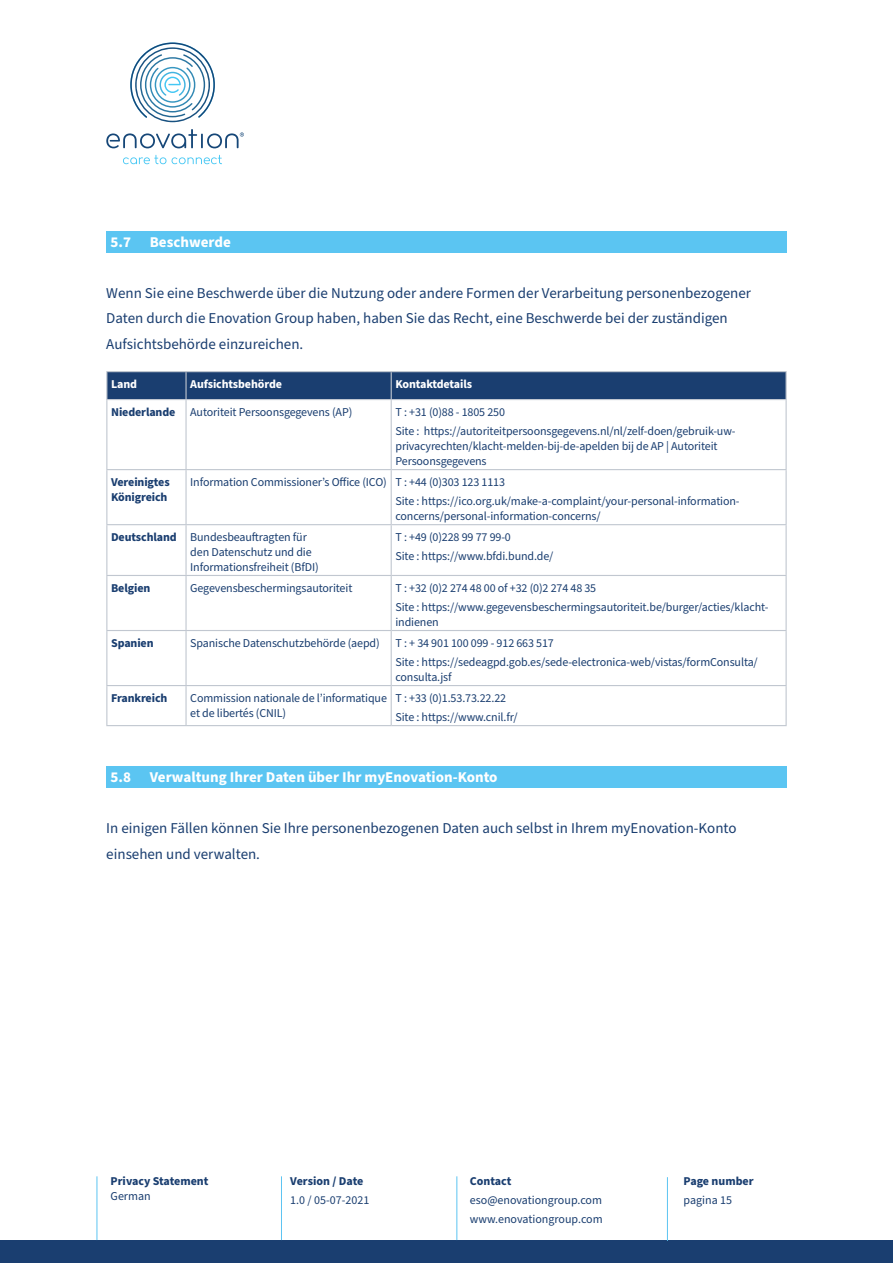
<style>
.page{position:relative;width:893px;height:1263px;background:#fff}
.page>*{position:absolute;margin:0;border:0;box-sizing:border-box;transform-origin:0 0}
.t1{font:15px/25.5px "Source Sans Pro";color:#1a3e70}
.t2{font:700 15px "Source Sans Pro";color:#fff}
.t3{font:12px/19.2px "Source Sans Pro";letter-spacing:-.01em;color:#1a3e70}
.t4{font:700 12px/15px "Source Sans Pro";letter-spacing:-.01em;color:#1a3e70}
.t5{font:700 12px "Source Sans Pro";letter-spacing:-.01em;color:#fff}
.s1{font-weight:700}
</style>
<div class="page">
<div style="left:0;top:1240px;width:893px;height:23px;background:#1a3e70"></div>
<div style="left:106px;top:231px;width:681px;height:22px;background:#5bc5f2"></div>
<div style="left:106px;top:767px;width:681px;height:21px;background:#5bc5f2"></div>
<svg style="left:107px;top:400px;width:678px;height:325px"></svg>
<hr style="left:106px;top:371px;width:80px;height:1px;background:#c1c7d0">
<hr style="left:186px;top:371px;width:205px;height:1px;background:#c1c7d0">
<hr style="left:391px;top:371px;width:396px;height:1px;background:#c1c7d0">
<hr style="left:391px;top:399px;width:396px;height:1px;background:#c1c7d0">
<hr style="left:106px;top:469px;width:80px;height:1px;background:#c1c7d0">
<hr style="left:186px;top:469px;width:205px;height:1px;background:#c1c7d0">
<hr style="left:391px;top:469px;width:396px;height:1px;background:#c1c7d0">
<hr style="left:106px;top:524px;width:80px;height:1px;background:#c1c7d0">
<hr style="left:186px;top:524px;width:205px;height:1px;background:#c1c7d0">
<hr style="left:391px;top:524px;width:396px;height:1px;background:#c1c7d0">
<hr style="left:106px;top:575px;width:80px;height:1px;background:#c1c7d0">
<hr style="left:186px;top:575px;width:205px;height:1px;background:#c1c7d0">
<hr style="left:391px;top:575px;width:396px;height:1px;background:#c1c7d0">
<hr style="left:106px;top:630px;width:80px;height:1px;background:#c1c7d0">
<hr style="left:186px;top:630px;width:205px;height:1px;background:#c1c7d0">
<hr style="left:391px;top:630px;width:396px;height:1px;background:#c1c7d0">
<hr style="left:106px;top:685px;width:80px;height:1px;background:#c1c7d0">
<hr style="left:186px;top:685px;width:205px;height:1px;background:#c1c7d0">
<hr style="left:391px;top:685px;width:396px;height:1px;background:#c1c7d0">
<hr style="left:106px;top:725px;width:80px;height:1px;background:#c1c7d0">
<hr style="left:186px;top:725px;width:205px;height:1px;background:#c1c7d0">
<hr style="left:391px;top:725px;width:396px;height:1px;background:#c1c7d0">
<hr style="left:106px;top:400px;width:1px;height:69px;background:#c1c7d0">
<hr style="left:106px;top:470px;width:1px;height:54px;background:#c1c7d0">
<hr style="left:106px;top:525px;width:1px;height:50px;background:#c1c7d0">
<hr style="left:106px;top:576px;width:1px;height:54px;background:#c1c7d0">
<hr style="left:106px;top:631px;width:1px;height:54px;background:#c1c7d0">
<hr style="left:106px;top:686px;width:1px;height:39px;background:#c1c7d0">
<svg style="left:106px;top:372px;width:679px;height:28px;background:#224474"></svg>
<hr style="left:785px;top:372px;width:2px;height:27px;background:#c1c7d0">
<hr style="left:185px;top:400px;width:2px;height:69px;background:#c1c7d0">
<hr style="left:391px;top:400px;width:1px;height:69px;background:#c1c7d0">
<hr style="left:785px;top:400px;width:2px;height:69px;background:#c1c7d0">
<hr style="left:185px;top:470px;width:2px;height:54px;background:#c1c7d0">
<hr style="left:391px;top:470px;width:1px;height:54px;background:#c1c7d0">
<hr style="left:785px;top:470px;width:2px;height:54px;background:#c1c7d0">
<hr style="left:185px;top:525px;width:2px;height:50px;background:#c1c7d0">
<hr style="left:391px;top:525px;width:1px;height:50px;background:#c1c7d0">
<hr style="left:785px;top:525px;width:2px;height:50px;background:#c1c7d0">
<hr style="left:185px;top:576px;width:2px;height:54px;background:#c1c7d0">
<hr style="left:391px;top:576px;width:1px;height:54px;background:#c1c7d0">
<hr style="left:785px;top:576px;width:2px;height:54px;background:#c1c7d0">
<hr style="left:185px;top:631px;width:2px;height:54px;background:#c1c7d0">
<hr style="left:391px;top:631px;width:1px;height:54px;background:#c1c7d0">
<hr style="left:785px;top:631px;width:2px;height:54px;background:#c1c7d0">
<hr style="left:185px;top:686px;width:2px;height:39px;background:#c1c7d0">
<hr style="left:391px;top:686px;width:1px;height:39px;background:#c1c7d0">
<hr style="left:785px;top:686px;width:2px;height:39px;background:#c1c7d0">
<hr style="left:97px;top:1176px;width:1px;height:64px;background:#5cc4f2">
<hr style="left:281px;top:1176px;width:1px;height:64px;background:#5cc4f2">
<hr style="left:456px;top:1176px;width:1px;height:64px;background:#5cc4f2">
<hr style="left:667px;top:1177px;width:1px;height:64px;background:#5cc4f2">
<svg style="left:130px;top:43px;width:85px;height:79px"></svg>
<svg style="left:106px;top:129px;width:138px;height:19px"></svg>
<svg style="left:123px;top:155px;width:43px;height:9px"></svg>
<svg style="left:172px;top:155px;width:50px;height:9px"></svg>
<p class="t2" style="left:111px;top:231px;width:122px">5.7 Beschwerde</p>
<p class="t1" style="left:106px;top:280px;width:646px">Wenn Sie eine Beschwerde über die Nutzung oder andere Formen der Verarbeitung personenbezogener<br>Daten durch die Enovation Group haben, haben Sie das Recht, eine Beschwerde bei der zuständigen<br>Aufsichtsbehörde einzureichen.</p>
<p class="t5" style="left:111px;top:376px;width:28px">Land</p>
<p class="t5" style="left:190px;top:376px;width:93px">Aufsichtsbehörde</p>
<p class="t5" style="left:395px;top:376px;width:78px">Kontaktdetails</p>
<p class="t3" style="left:111px;top:403px;width:243px"><span class="s1">Niederlande</span> Autoriteit Persoonsgegevens (AP)</p>
<p class="t3" style="left:395px;top:403px;width:342px">T : +31 (0)88 - 1805 250<br>Site : https://autoriteitpersoonsgegevens.nl/nl/zelf-doen/gebruik-uw-</p>
<p class="t3" style="left:395px;top:439px;width:324px;line-height:15px">privacyrechten/klacht-melden-bij-de-apelden bij de AP | Autoriteit<br>Persoonsgegevens</p>
<p class="t4" style="left:111px;top:475px;width:60px">Vereinigtes<br>Königreich</p>
<p class="t3" style="left:395px;top:473px;width:346px;text-indent:-205px">Information Commissioner’s Office (ICO) T : +44 (0)303 123 1113<br>Site : https://ico.org.uk/make-a-complaint/your-personal-information-</p>
<p class="t3" style="left:395px;top:507px;width:207px">concerns/personal-information-concerns/</p>
<p class="t3" style="left:190px;top:530px;width:130px;line-height:15px;text-indent:-79px"><span class="s1">Deutschland</span> Bundesbeauftragten für den Datenschutz und die<br>Informationsfreiheit (BfDI)</p>
<p class="t3" style="left:395px;top:528px;width:159px">T : +49 (0)228 99 77 99-0<br>Site : https://www.bfdi.bund.de/</p>
<p class="t4" style="left:111px;top:581px;width:41px">Belgien</p>
<p class="t3" style="left:190px;top:579px;width:164px">Gegevensbeschermingsautoriteit</p>
<p class="t3" style="left:395px;top:579px;width:374px">T : +32 (0)2 274 48 00 of +32 (0)2 274 48 35<br>Site : https://www.gegevensbeschermingsautoriteit.be/burger/acties/klacht-</p>
<p class="t3" style="left:395px;top:613px;width:45px">indienen</p>
<p class="t4" style="left:111px;top:636px;width:44px">Spanien</p>
<p class="t3" style="left:190px;top:634px;width:191px">Spanische Datenschutzbehörde (aepd)</p>
<p class="t3" style="left:395px;top:634px;width:364px">T : + 34 901 100 099 - 912 663 517<br>Site : https://sedeagpd.gob.es/sede-electronica-web/vistas/formConsulta/</p>
<p class="t3" style="left:395px;top:668px;width:58px">consulta.jsf</p>
<p class="t4" style="left:111px;top:691px;width:58px">Frankreich</p>
<p class="t3" style="left:190px;top:691px;width:198px;line-height:15px">Commission nationale de l’informatique et de libertés (CNIL)</p>
<p class="t3" style="left:395px;top:689px;width:124px">T : +33 (0)1.53.73.22.22<br>Site : https://www.cnil.fr/</p>
<p class="t2" style="left:111px;top:767px;width:388px">5.8 Verwaltung Ihrer Daten über Ihr myEnovation-Konto</p>
<p class="t1" style="left:106px;top:816px;width:632px">In einigen Fällen können Sie Ihre personenbezogenen Daten auch selbst in Ihrem myEnovation-Konto einsehen und verwalten.</p>
<p class="t4" style="left:111px;top:1173px;width:99px">Privacy Statement</p>
<p class="t3" style="left:111px;top:1186px;width:42px">German</p>
<p class="t4" style="left:290px;top:1173px;width:75px">Version / Date</p>
<p class="t3" style="left:290px;top:1191px;width:81px">1.0 / 05-07-2021</p>
<p class="t4" style="left:470px;top:1173px;width:43px">Contact</p>
<p class="t3" style="left:470px;top:1191px;width:134px">eso@enovationgroup.com www.enovationgroup.com</p>
<p class="t4" style="left:684px;top:1173px;width:72px">Page number</p>
<p class="t3" style="left:684px;top:1191px;width:50px">pagina 15</p>
</div>
